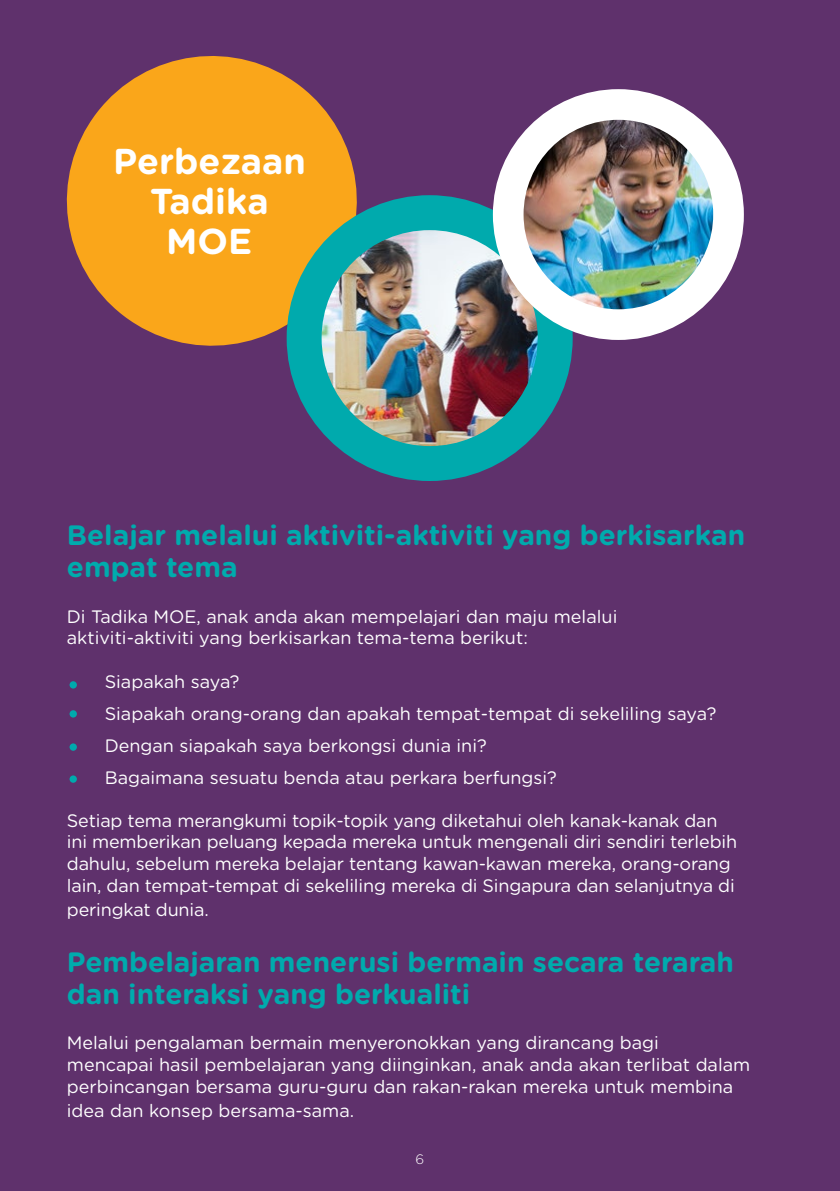
<style>
.page{position:relative;width:840px;height:1191px;background:#fff}
.page>*{position:absolute;margin:0;border:0;box-sizing:border-box;transform-origin:0 0}
.t1{font:700 36px/40px "Gotham Rounded";color:#fff;text-align:center}
.t2{font:700 28px/32px "Gotham Rounded";color:#00abad}
.t3{font:18px/21.6px "Gotham Rounded";color:#fff}
.t4{font:300 13.6px "Gotham Rounded";color:#fff}
</style>
<div class="page">
<div style="left:0;top:0;width:839px;height:1191px;background:#5f316c"></div>
<svg style="left:66px;top:56px;width:291px;height:290px;fill:#faa61a"></svg>
<img style="left:286px;top:195px;width:286px;height:286px">
<img style="left:492px;top:89px;width:251px;height:251px">
<div style="left:69px;top:743px;width:8px;height:7px;background:#00aaad;border-radius:50%"></div>
<div style="left:69px;top:710px;width:8px;height:7px;background:#00aaad;border-radius:50%"></div>
<div style="left:69px;top:681px;width:8px;height:7px;background:#00aaad;border-radius:50%"></div>
<div style="left:69px;top:775px;width:8px;height:7px;background:#00aaad;border-radius:50%"></div>
<h1 class="t1" style="left:113px;top:140px;width:194px">Perbezaan<br>Tadika<br>MOE</h1>
<h2 class="t2" style="left:67px;top:518px;width:679px">Belajar melalui aktiviti-aktiviti yang berkisarkan empat tema</h2>
<p class="t3" style="left:67px;top:605px;width:551px">Di Tadika MOE, anak anda akan mempelajari dan maju melalui aktiviti-aktiviti yang berkisarkan tema-tema berikut:</p>
<p class="t3" style="left:105px;top:664px;width:612px;line-height:32px">Siapakah saya?<br>Siapakah orang-orang dan apakah tempat-tempat di sekeliling saya?<br>Dengan siapakah saya berkongsi dunia ini?<br>Bagaimana sesuatu benda atau perkara berfungsi?</p>
<p class="t3" style="left:67px;top:809px;width:671px">Setiap tema merangkumi topik-topik yang diketahui oleh kanak-kanak dan ini memberikan peluang kepada mereka untuk mengenali diri sendiri terlebih dahulu, sebelum mereka belajar tentang kawan-kawan mereka, orang-orang lain, dan tempat-tempat di sekeliling mereka di Singapura dan selanjutnya di</p>
<p class="t3" style="left:67px;top:897px;width:143px">peringkat dunia.</p>
<h2 class="t2" style="left:67px;top:944px;width:668px">Pembelajaran menerusi bermain secara terarah dan interaksi yang berkualiti</h2>
<p class="t3" style="left:67px;top:1031px;width:684px">Melalui pengalaman bermain menyeronokkan yang dirancang bagi<br>mencapai hasil pembelajaran yang diinginkan, anak anda akan terlibat dalam perbincangan bersama guru-guru dan rakan-rakan mereka untuk membina</p>
<p class="t3" style="left:67px;top:1098px;width:289px">idea dan konsep bersama-sama.</p>
<p class="t4" style="left:415px;top:1150px;width:10px">6</p>
</div>
